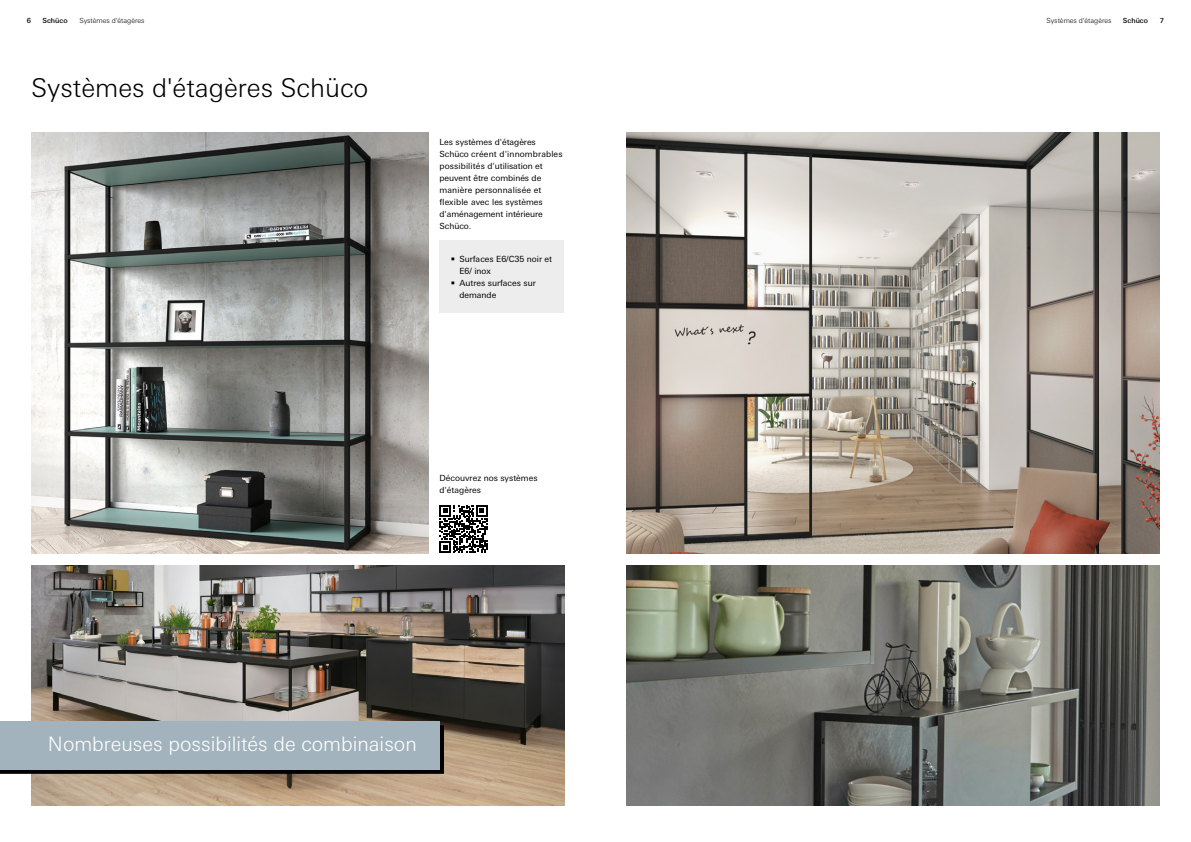
<style>
.page{position:relative;width:1191px;height:842px;background:#fff}
.page>*{position:absolute;margin:0;border:0;box-sizing:border-box;transform-origin:0 0}
.t1{font:300 26px "Univers For Schueco 330";color:#000}
.t2{font:300 20px "Univers For Schueco 330";color:#fff}
.t3{font:8.5px/12px "Univers For Schueco 430 Reg";color:#000}
.t4{font:300 7px "Univers For Schueco 330";color:#000}
.t5{font:7px "Univers For Schueco 530 Med";color:#000}
</style>
<div class="page">
<img style="left:31px;top:565px;width:533px;height:240px">
<img style="left:626px;top:133px;width:533px;height:420px">
<img style="left:31px;top:133px;width:397px;height:420px">
<img style="left:626px;top:565px;width:533px;height:240px">
<svg style="left:439px;top:505px;width:48px;height:48px"></svg>
<div style="left:439px;top:241px;width:125px;height:72px;background:#ededed"></div>
<svg style="left:0;top:725px;width:443px;height:48px;background:#282c2e"></svg>
<div style="left:0;top:721px;width:439px;height:48px;background:#a2b3bd"></div>
<p class="t5" style="left:27px;top:16px;width:6px">6</p>
<p class="t5" style="left:43px;top:16px;width:27px">Schüco</p>
<p class="t4" style="left:79px;top:16px;width:67px">Systèmes d'étagères</p>
<p class="t4" style="left:1046px;top:16px;width:67px">Systèmes d'étagères</p>
<p class="t5" style="left:1123px;top:16px;width:27px">Schüco</p>
<p class="t5" style="left:1159px;top:16px;width:6px">7</p>
<h1 class="t1" style="left:31px;top:73px;width:339px">Systèmes d'étagères Schüco</h1>
<p class="t3" style="left:439px;top:136px;width:125px">Les systèmes d'étagères<br>Schüco créent d'innombrables possibilités d'utilisation et peuvent être combinés de manière personnalisée et flexible avec les systèmes d'aménagement intérieure<br>Schüco.</p>
<p class="t3" style="left:459px;top:253px;width:94px;text-indent:-8px">• Surfaces E6/C35 noir et<br>E6/ inox</p>
<p class="t3" style="left:459px;top:277px;width:78px;text-indent:-8px">• Autres surfaces sur demande</p>
<p class="t3" style="left:439px;top:472px;width:100px">Découvrez nos systèmes d'étagères</p>
<h2 class="t2" style="left:48px;top:732px;width:370px">Nombreuses possibilités de combinaison</h2>
</div>
